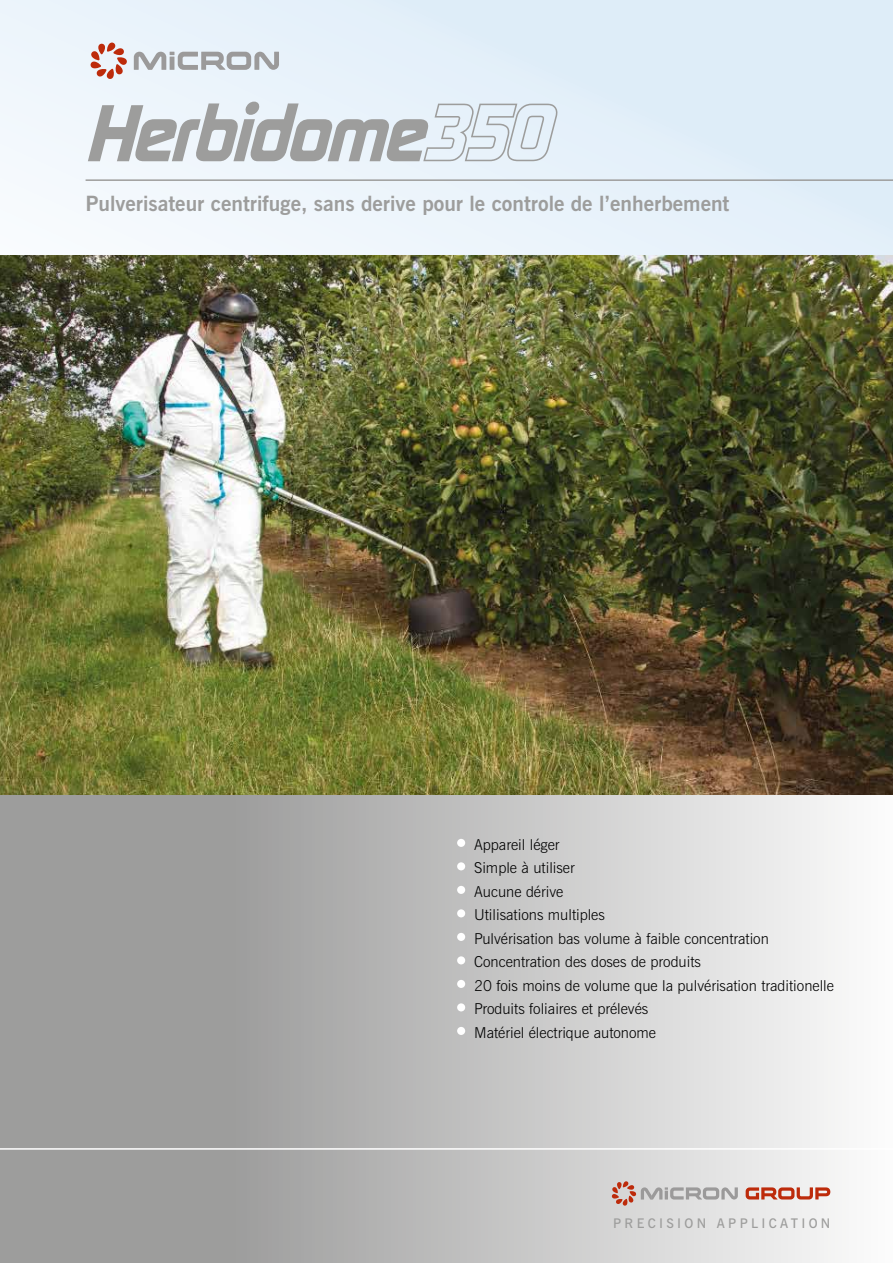
<style>
.page{position:relative;width:893px;height:1263px;background:#fff}
.page>*{position:absolute;margin:0;border:0;box-sizing:border-box;transform-origin:0 0}
.t1{font:700 21px "News Gothic BT";color:#9d9d9c}
.t2{font:300 15px/23.5px "News Gothic BT";color:#000}
.t3{font:600 13.2px "News Gothic BT";letter-spacing:.25em;color:#9d9d9c}
</style>
<div class="page">
<div style="left:0;top:0;width:893px;height:403px;background:linear-gradient(to right,#f3f8fd,#ddecf8)"></div>
<img style="left:0;top:255px;width:893px;height:540px">
<svg style="left:0;top:795px;width:838px;height:468px;background:#bcbcbc"></svg>
<div style="left:457px;top:839px;width:8px;height:8px;background:#fff;border-radius:50%"></div>
<div style="left:457px;top:862px;width:8px;height:8px;background:#fff;border-radius:50%"></div>
<div style="left:457px;top:886px;width:8px;height:8px;background:#fff;border-radius:50%"></div>
<div style="left:457px;top:909px;width:8px;height:8px;background:#fff;border-radius:50%"></div>
<div style="left:457px;top:933px;width:8px;height:8px;background:#fff;border-radius:50%"></div>
<div style="left:457px;top:956px;width:8px;height:8px;background:#fff;border-radius:50%"></div>
<div style="left:457px;top:980px;width:8px;height:8px;background:#fff;border-radius:50%"></div>
<div style="left:457px;top:1003px;width:8px;height:8px;background:#fff;border-radius:50%"></div>
<div style="left:457px;top:1027px;width:8px;height:8px;background:#fff;border-radius:50%"></div>
<hr style="left:0;top:1148px;width:893px;height:2px;background:#fff">
<svg style="left:91px;top:43px;width:36px;height:36px"></svg>
<svg style="left:134px;top:52px;width:145px;height:18px;background:#bdc0c4"></svg>
<hr style="left:86px;top:179px;width:807px;height:2px;background:#9d9d9c">
<svg style="left:612px;top:1181px;width:126px;height:25px;background:#cdc3c1"></svg>
<svg style="left:746px;top:1187px;width:84px;height:12px"></svg>
<svg style="left:88px;top:102px;width:469px;height:59px;background:#cacfd3"></svg>
<h1 class="t1" style="left:86px;top:191px;width:645px">Pulverisateur centrifuge, sans derive pour le controle de l’enherbement</h1>
<p class="t2" style="left:474px;top:833px;width:361px">Appareil léger<br>Simple à utiliser<br>Aucune dérive<br>Utilisations multiples<br>Pulvérisation bas volume à faible concentration<br>Concentration des doses de produits<br>20 fois moins de volume que la pulvérisation traditionelle<br>Produits foliaires et prélevés<br>Matériel électrique autonome</p>
<p class="t3" style="left:613px;top:1215px;width:219px">PRECISION APPLICATION</p>
</div>
